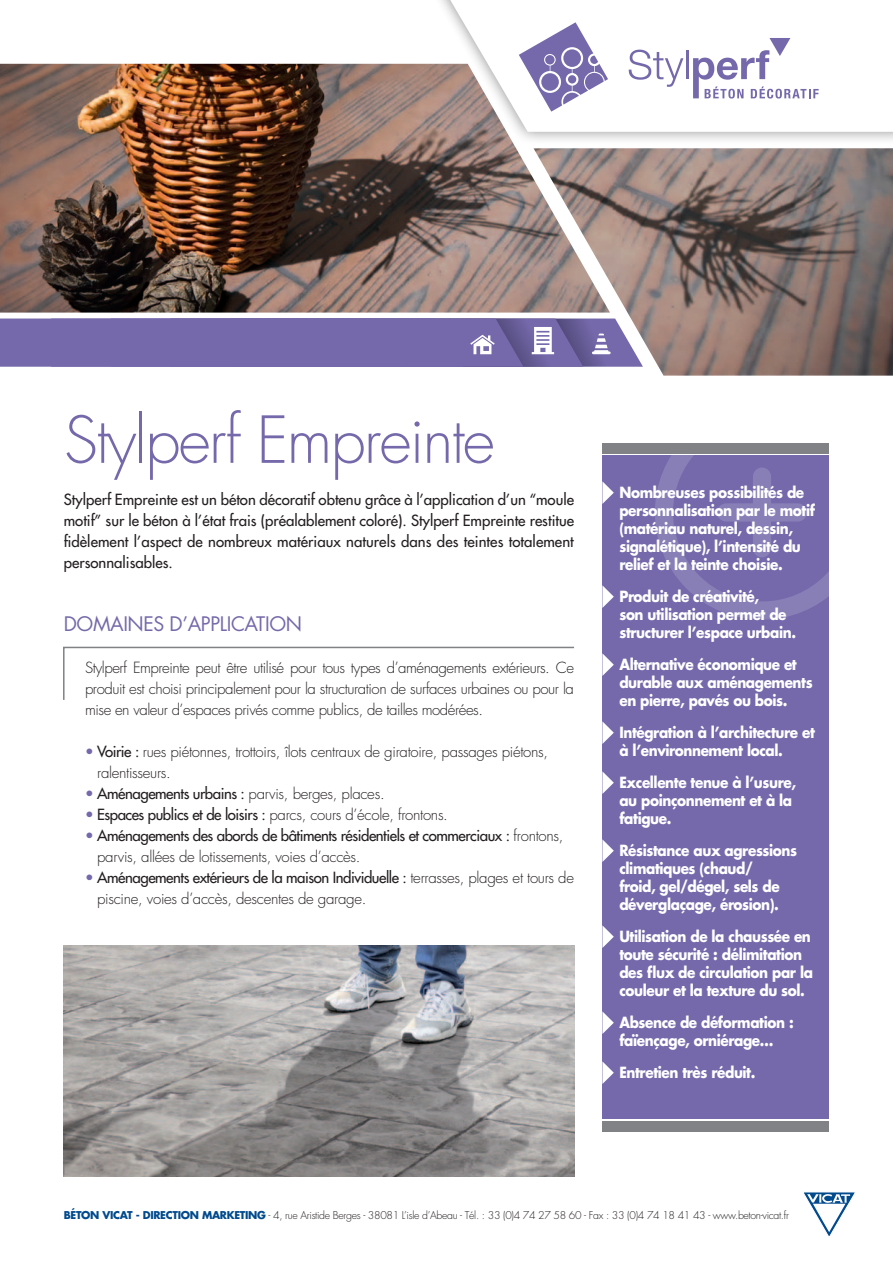
<style>
.page{position:relative;width:893px;height:1263px;background:#fff}
.page>*{position:absolute;margin:0;border:0;box-sizing:border-box;transform-origin:0 0}
.t1{font:300 63px "Futura";letter-spacing:-.03em;color:#7569ab}
.t2{font:19.5px "Futura";letter-spacing:-.02em;color:#7569ab}
.t3{font:700 15px/18px "Futura";letter-spacing:-.03em;color:#fff;scale:.91 1}
.t4{font:300 15px/21px "Futura";letter-spacing:-.02em;color:#231f20}
.t5{font:15px/21px "Futura";letter-spacing:-.03em;color:#231f20;text-align:justify}
.t6{font:300 10.5px "Futura";letter-spacing:-.03em;color:#231f20}
.s1{font-weight:400;color:#7569ab}
.s2{font-weight:400}
.s3{color:#7569ab}
.s4{font-weight:300}
.s5{font-weight:700;color:#004a8d}
</style>
<div class="page">
<svg style="left:425px;top:0;width:264px;height:64px"></svg>
<img style="left:0;top:64px;width:893px;height:312px">
<svg style="left:803px;top:1192px;width:52px;height:44px"></svg>
<div style="left:602px;top:456px;width:227px;height:663px;background:#7569ab"></div>
<div style="left:602px;top:1121px;width:227px;height:11px;background:#808285"></div>
<svg style="left:644px;top:453px;width:185px;height:167px"></svg>
<div style="left:602px;top:443px;width:227px;height:10px;background:#808285"></div>
<svg style="left:629px;top:50px;width:54px;height:37px"></svg>
<hr style="left:686px;top:50px;width:2px;height:29px;background:#7569ab">
<svg style="left:693px;top:38px;width:126px;height:61px"></svg>
<svg style="left:519px;top:22px;width:89px;height:90px"></svg>
<img style="left:64px;top:946px;width:510px;height:231px">
<svg style="left:63px;top:646px;width:511px;height:54px"></svg>
<svg style="left:602px;top:481px;width:12px;height:23px"></svg>
<svg style="left:602px;top:585px;width:12px;height:23px"></svg>
<svg style="left:602px;top:653px;width:12px;height:23px"></svg>
<svg style="left:602px;top:721px;width:12px;height:23px"></svg>
<svg style="left:602px;top:771px;width:12px;height:23px"></svg>
<svg style="left:602px;top:839px;width:12px;height:23px"></svg>
<svg style="left:602px;top:925px;width:12px;height:23px"></svg>
<svg style="left:602px;top:1011px;width:12px;height:23px"></svg>
<svg style="left:602px;top:1061px;width:12px;height:23px"></svg>
<h1 class="t1" style="left:64px;top:399px;width:433px">Stylperf Empreinte</h1>
<p class="t5" style="left:64px;top:489px;width:512px">Stylperf Empreinte est un béton décoratif obtenu grâce à l’application d’un “moule motif” sur le béton à l’état frais (préalablement coloré). Stylperf Empreinte restitue fidèlement l’aspect de nombreux matériaux naturels dans des teintes totalement personnalisables.</p>
<h2 class="t2" style="left:64px;top:610px;width:240px">DOMAINES D’APPLICATION</h2>
<p class="t4" style="left:85px;top:657px;width:490px;text-align:justify">Stylperf Empreinte peut être utilisé pour tous types d’aménagements extérieurs. Ce produit est choisi principalement pour la structuration de surfaces urbaines ou pour la mise en valeur d’espaces privés comme publics, de tailles modérées.</p>
<p class="t4" style="left:97px;top:741px;width:453px;text-indent:-12px"><span class="s1">•</span> <span class="s2">Voirie :</span> rues piétonnes, trottoirs, îlots centraux de giratoire, passages piétons, ralentisseurs.</p>
<p class="t4" style="left:85px;top:783px;width:301px"><span class="s1">•</span> <span class="s2">Aménagements urbains :</span> parvis, berges, places.</p>
<p class="t4" style="left:85px;top:804px;width:364px"><span class="s1">•</span> <span class="s2">Espaces publics et de loisirs :</span> parcs, cours d’école, frontons.</p>
<p class="t5" style="left:97px;top:825px;width:468px;text-indent:-12px"><span class="s3">•</span> Aménagements des abords de bâtiments résidentiels et commerciaux : <span class="s4">frontons, parvis, allées de lotissements, voies d’accès.</span></p>
<p class="t4" style="left:97px;top:867px;width:478px;text-indent:-12px"><span class="s1">•</span> <span class="s2">Aménagements extérieurs de la maison Individuelle :</span> terrasses, plages et tours de piscine, voies d’accès, descentes de garage.</p>
<p class="t3" style="left:619px;top:482px;width:216px;text-indent:-6px">Nombreuses possibilités de personnalisation par le motif (matériau naturel, dessin, signalétique), l’intensité du relief et la teinte choisie.</p>
<p class="t3" style="left:619px;top:586px;width:196px">Produit de créativité,<br>son utilisation permet de structurer l’espace urbain.</p>
<p class="t3" style="left:619px;top:654px;width:214px;text-indent:-6px">Alternative économique et durable aux aménagements en pierre, pavés ou bois.</p>
<p class="t3" style="left:619px;top:722px;width:216px;text-indent:-6px">I ntégration à l’architecture et à l’environnement local.</p>
<p class="t3" style="left:619px;top:772px;width:196px;text-indent:-6px">Excellente tenue à l’usure, au poinçonnement et à la fatigue.</p>
<p class="t3" style="left:619px;top:840px;width:197px;text-indent:-6px">Résistance aux agressions climatiques (chaud/<br>froid, gel/dégel, sels de déverglaçage, érosion).</p>
<p class="t3" style="left:619px;top:926px;width:214px">Utilisation de la chaussée en toute sécurité : délimitation des flux de circulation par la couleur et la texture du sol.</p>
<p class="t3" style="left:619px;top:1012px;width:193px;text-indent:-6px">Absence de déformation : faïençage, orniérage…</p>
<p class="t3" style="left:613px;top:1062px;width:158px">E ntretien très réduit.</p>
<p class="t6" style="left:64px;top:1209px;width:727px"><span class="s5">Béton Vicat - Direction Marketing</span> - 4, rue Aristide Berges - 38081 L’isle d’Abeau - Tél. : 33 (0)4 74 27 58 60 - Fax : 33 (0)4 74 18 41 43 - www.beton-vicat.fr</p>
</div>
